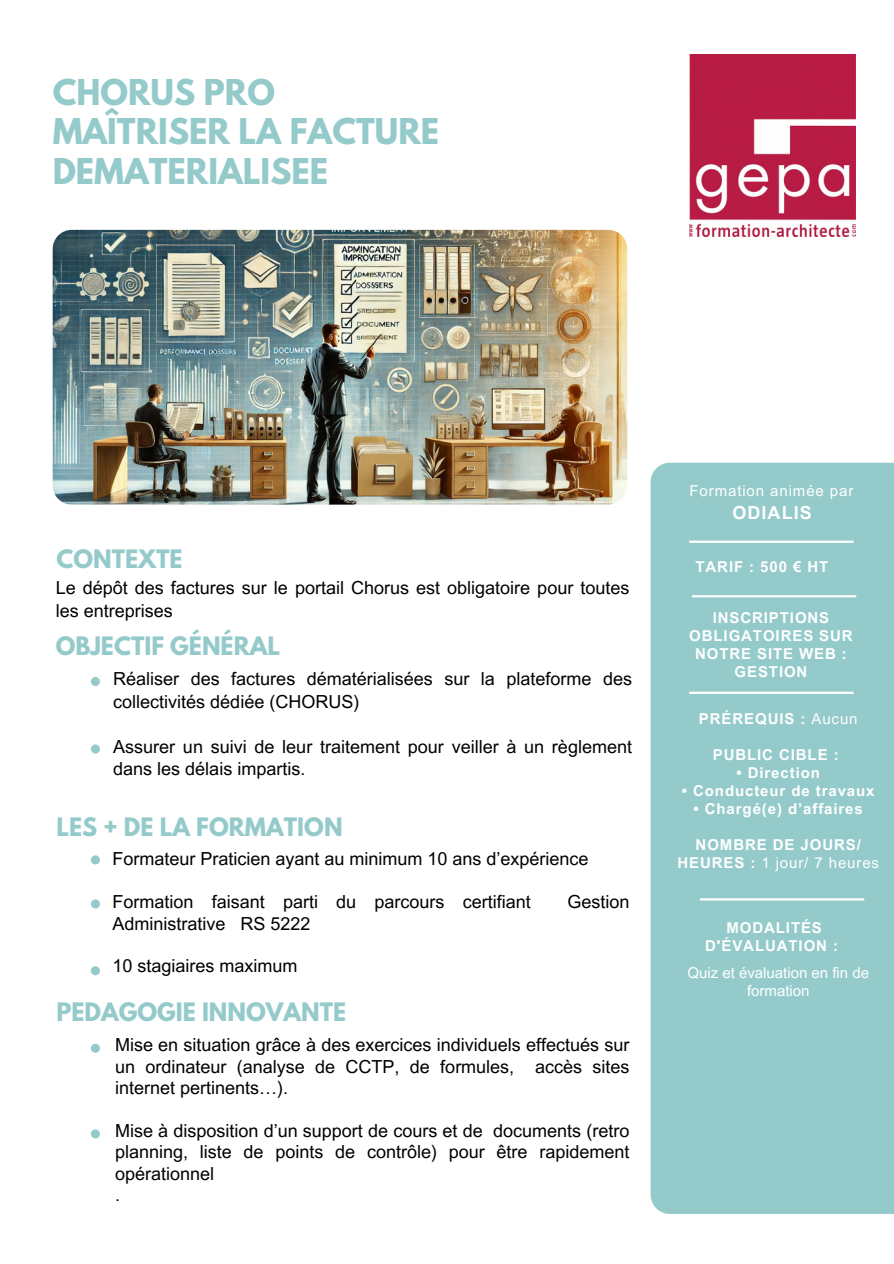
<style>
.page{position:relative;width:894px;height:1264px;background:#fff}
.page>*{position:absolute;margin:0;border:0;box-sizing:border-box;transform-origin:0 0}
.t1{font:700 31.5px/39.3px "League Spartan";color:#95cacb}
.t2{font:700 22.5px "League Spartan";color:#95cacb}
.t3{font:18px/21.3px "Arial MT Pro";color:#000}
.t4{font:700 18px "Arial MT Pro";letter-spacing:.06em;color:#fff}
.t5{font:700 15px/18px "Arial MT Pro";letter-spacing:.06em;color:#fff;text-align:center}
.t6{font:15px/18px "Arial MT Pro";color:#fff;text-align:center}
.t7{font:15px "Arial MT Pro";letter-spacing:.06em;color:#fff}
.s1{font-weight:400}
</style>
<div class="page">
<img style="left:53px;top:230px;width:574px;height:274px;border-radius:19px">
<img style="left:689px;top:54px;width:166px;height:183px">
<div style="left:91px;top:677px;width:9px;height:9px;background:#95cacb;border-radius:50%"></div>
<div style="left:650px;top:463px;width:243px;height:750px;background:#95cacb"></div>
<hr style="left:689px;top:540px;width:164px;height:3px;background:#fff">
<hr style="left:691px;top:595px;width:164px;height:2px;background:#fff">
<hr style="left:689px;top:691px;width:164px;height:3px;background:#fff">
<hr style="left:699px;top:898px;width:165px;height:2px;background:#fff">
<div style="left:91px;top:855px;width:9px;height:9px;background:#95cacb;border-radius:50%"></div>
<div style="left:91px;top:899px;width:9px;height:9px;background:#95cacb;border-radius:50%"></div>
<div style="left:91px;top:1043px;width:9px;height:9px;background:#95cacb;border-radius:50%"></div>
<div style="left:91px;top:1129px;width:9px;height:9px;background:#95cacb;border-radius:50%"></div>
<div style="left:91px;top:744px;width:9px;height:9px;background:#95cacb;border-radius:50%"></div>
<div style="left:91px;top:966px;width:9px;height:9px;background:#95cacb;border-radius:50%"></div>
<h1 class="t1" style="left:53px;top:76px;width:388px">CHORUS PRO<br>MAÎTRISER LA FACTURE<br>DEMATERIALISEE</h1>
<p class="t2" style="left:56px;top:547px;width:128px">CONTEXTE</p>
<p class="t3" style="left:56px;top:578px;width:575px;line-height:22.5px">Le dépôt des factures sur le portail Chorus est obligatoire pour toutes les entreprises</p>
<h3 class="t2" style="left:56px;top:635px;width:226px">OBJECTIF GÉNÉRAL</h3>
<p class="t3" style="left:113px;top:669px;width:520px;line-height:22.5px">Réaliser des factures dématérialisées sur la plateforme des collectivités dédiée (CHORUS)</p>
<h5 class="t3" style="left:113px;top:737px;width:520px;line-height:22.5px">Assurer un suivi de leur traitement pour veiller à un règlement dans les délais impartis.</h5>
<h2 class="t2" style="left:56px;top:815px;width:287px">LES + DE LA FORMATION</h2>
<p class="t3" style="left:112px;top:850px;width:477px">Formateur Praticien ayant au minimum 10 ans d’expérience</p>
<h2 class="t3" style="left:112px;top:893px;width:420px">Formation faisant parti du parcours certifiant</h2>
<h2 class="t3" style="left:567px;top:893px;width:63px">Gestion</h2>
<h2 class="t3" style="left:112px;top:914px;width:199px">Administrative RS 5222</h2>
<h4 class="t3" style="left:112px;top:957px;width:186px">10 stagiaires maximum</h4>
<h4 class="t2" style="left:56px;top:1000px;width:291px">PEDAGOGIE INNOVANTE</h4>
<h4 class="t3" style="left:115px;top:1036px;width:515px;text-align:justify">Mise en situation grâce à des exercices individuels effectués sur un ordinateur (analyse de CCTP, de formules, accès sites internet pertinents…).</h4>
<h2 class="t3" style="left:115px;top:1121px;width:515px">Mise à disposition d’un support de cours et de documents (retro planning, liste de points de contrôle) pour être rapidement opérationnel<br>.</h2>
<p class="t7" style="left:689px;top:485px;width:165px">Formation animée par</p>
<h5 class="t4" style="left:732px;top:506px;width:81px">ODIALIS</h5>
<p class="t5" style="left:695px;top:560px;width:134px">TARIF : 500 € HT</p>
<p class="t5" style="left:689px;top:611px;width:165px">INSCRIPTIONS<br>OBLIGATOIRES SUR<br>NOTRE SITE WEB :<br>GESTION</p>
<p class="t5" style="left:698px;top:711px;width:160px">PRÉREQUIS : <span class="s1">Aucun</span></p>
<h6 class="t5" style="left:712px;top:747px;width:127px">PUBLIC CIBLE :</h6>
<h6 class="t5" style="left:736px;top:765px;width:85px">• Direction</h6>
<h6 class="t5" style="left:681px;top:783px;width:194px">• Conducteur de travaux</h6>
<h6 class="t5" style="left:693px;top:801px;width:171px">• Chargé(e) d’affaires</h6>
<p class="t5" style="left:677px;top:837px;width:203px">NOMBRE DE JOURS/<br>HEURES : <span class="s1">1 jour/ 7 heures</span></p>
<h5 class="t5" style="left:705px;top:920px;width:134px">MODALITÉS<br>D'ÉVALUATION :</h5>
<h4 class="t6" style="left:687px;top:965px;width:183px">Quiz et évaluation en fin de formation</h4>
</div>
